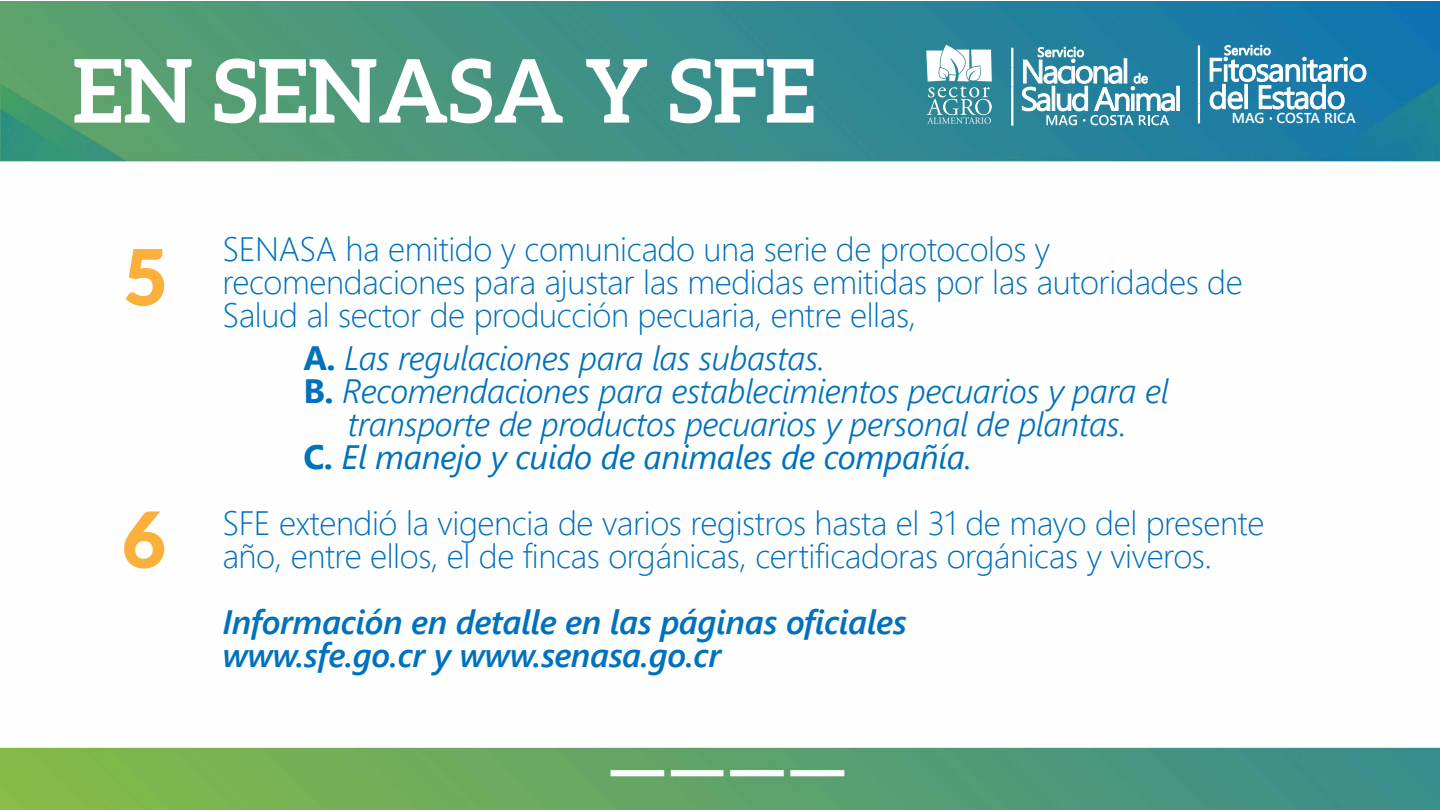
<style>
.page{position:relative;width:1440px;height:810px;background:#fff}
.page>*{position:absolute;margin:0;border:0;box-sizing:border-box;transform-origin:0 0}
.t1{font:700 87.75px "Aleo";color:#fff}
.t2{font:700 75px "Aleo";color:#fbb03b}
.t3{font:300 33.75px/33px "Segoe UI";letter-spacing:-.01em;color:#0071bc}
.t4{font:italic 300 33.75px "Segoe UI";letter-spacing:-.01em;color:#0071bc}
.t5{font:italic 600 33.75px/33px "Segoe UI";letter-spacing:-.01em;color:#0071bc}
.t6{font:italic 33.75px "Segoe UI";letter-spacing:-.01em;color:#0071bc}
.t7{font:600 14.33px "Segoe UI";color:#fff}
.s1{font-weight:700;font-style:normal}
</style>
<div class="page">
<img style="left:0;top:1px;width:1440px;height:809px">
<svg style="left:124px;top:248px;width:42px;height:60px"></svg>
<svg style="left:123px;top:509px;width:43px;height:61px"></svg>
<svg style="left:926px;top:45px;width:66px;height:79px"></svg>
<svg style="left:1198px;top:45px;width:2px;height:78px"></svg>
<svg style="left:1209px;top:44px;width:158px;height:66px"></svg>
<svg style="left:1011px;top:48px;width:2px;height:78px"></svg>
<svg style="left:1176px;top:86px;width:4px;height:25px"></svg>
<svg style="left:1021px;top:46px;width:154px;height:79px"></svg>
<h1 class="t1" style="left:73px;top:40px;width:744px">EN SENASA Y SFE</h1>
<p class="t7" style="left:1232px;top:105px;width:125px">MAG COSTA RICA</p>
<h2 class="t2" style="left:126px;top:234px;width:40px">5</h2>
<h2 class="t2" style="left:124px;top:497px;width:42px">6</h2>
<p class="t3" style="left:222px;top:229px;width:1022px">SENASA ha emitido y comunicado una serie de protocolos y recomendaciones para ajustar las medidas emitidas por las autoridades de<br>Salud al sector de producción pecuaria, entre ellas,</p>
<p class="t4" style="left:303px;top:327px;width:523px"><span class="s1">A.</span> Las regulaciones para las subastas.</p>
<p class="t4" style="left:303px;top:360px;width:867px"><span class="s1">B.</span> Recomendaciones para establecimientos pecuarios y para el</p>
<p class="t4" style="left:348px;top:393px;width:781px">transporte de productos pecuarios y personal de plantas.</p>
<p class="t6" style="left:303px;top:426px;width:670px"><span class="s1">C.</span> El manejo y cuido de animales de compañía.</p>
<p class="t3" style="left:222px;top:504px;width:1044px">SFE extendió la vigencia de varios registros hasta el 31 de mayo del presente año, entre ellos, el de fincas orgánicas, certificadoras orgánicas y viveros.</p>
<p class="t5" style="left:222px;top:601px;width:686px">Información en detalle en las páginas oficiales www.sfe.go.cr y www.senasa.go.cr</p>
</div>
